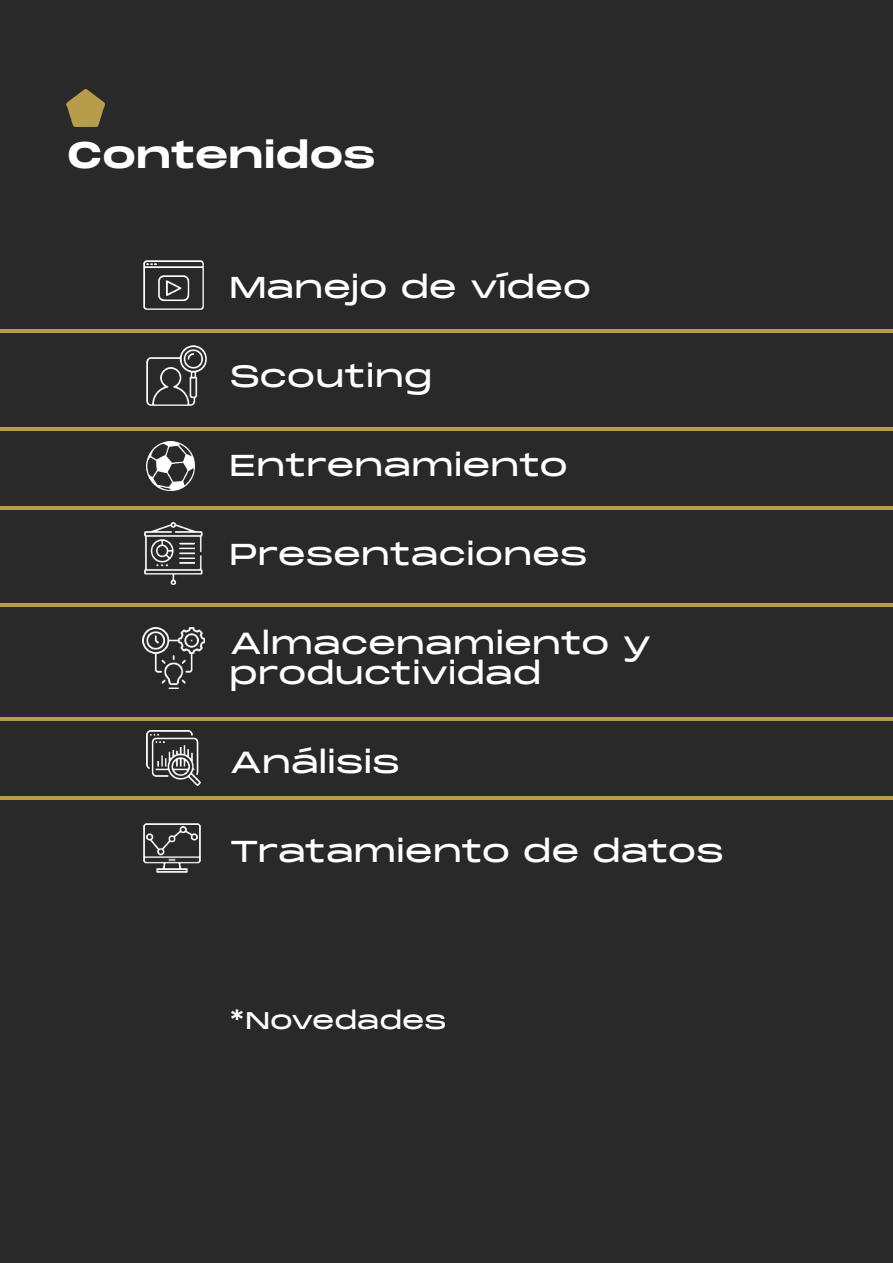
<style>
.page{position:relative;width:893px;height:1263px;background:#292929}
.page>*{position:absolute;margin:0;border:0;box-sizing:border-box;transform-origin:0 0}
.t1{font:700 36px "Monument Extended";letter-spacing:-.015em;color:#fff}
.t2{font:30px/29.7px "Monument Extended";letter-spacing:-.02em;color:#fff}
.t3{font:30px "Monument Extended";letter-spacing:-.04em;color:#fff}
.t4{font:24px "Monument Extended";letter-spacing:-.025em;color:#fff}
</style>
<div class="page">
<hr style="left:0;top:329px;width:893px;height:3px;background:#b79d4b">
<hr style="left:0;top:427px;width:893px;height:4px;background:#b79d4b">
<hr style="left:0;top:507px;width:893px;height:3px;background:#b79d4b">
<hr style="left:0;top:603px;width:893px;height:4px;background:#b79d4b">
<hr style="left:0;top:718px;width:893px;height:3px;background:#b79d4b">
<hr style="left:0;top:796px;width:893px;height:3px;background:#b79d4b">
<img style="left:67px;top:90px;width:38px;height:36px">
<img style="left:144px;top:261px;width:60px;height:48px">
<img style="left:147px;top:345px;width:60px;height:60px">
<img style="left:146px;top:441px;width:49px;height:49px">
<img style="left:145px;top:523px;width:58px;height:61px">
<img style="left:143px;top:627px;width:61px;height:62px">
<img style="left:147px;top:731px;width:54px;height:54px">
<img style="left:144px;top:823px;width:56px;height:50px">
<p class="t1" style="left:67px;top:139px;width:311px">Contenidos</p>
<p class="t2" style="left:229px;top:276px;width:364px">Manejo de vídeo</p>
<p class="t2" style="left:229px;top:365px;width:205px">Scouting</p>
<p class="t2" style="left:229px;top:454px;width:341px">Entrenamiento</p>
<p class="t2" style="left:229px;top:543px;width:360px">Presentaciones</p>
<p class="t2" style="left:229px;top:632px;width:425px">Almacenamiento y productividad</p>
<p class="t2" style="left:229px;top:751px;width:173px">Análisis</p>
<p class="t3" style="left:229px;top:838px;width:497px">Tratamiento de datos</p>
<p class="t4" style="left:229px;top:1009px;width:219px">*Novedades</p>
</div>
